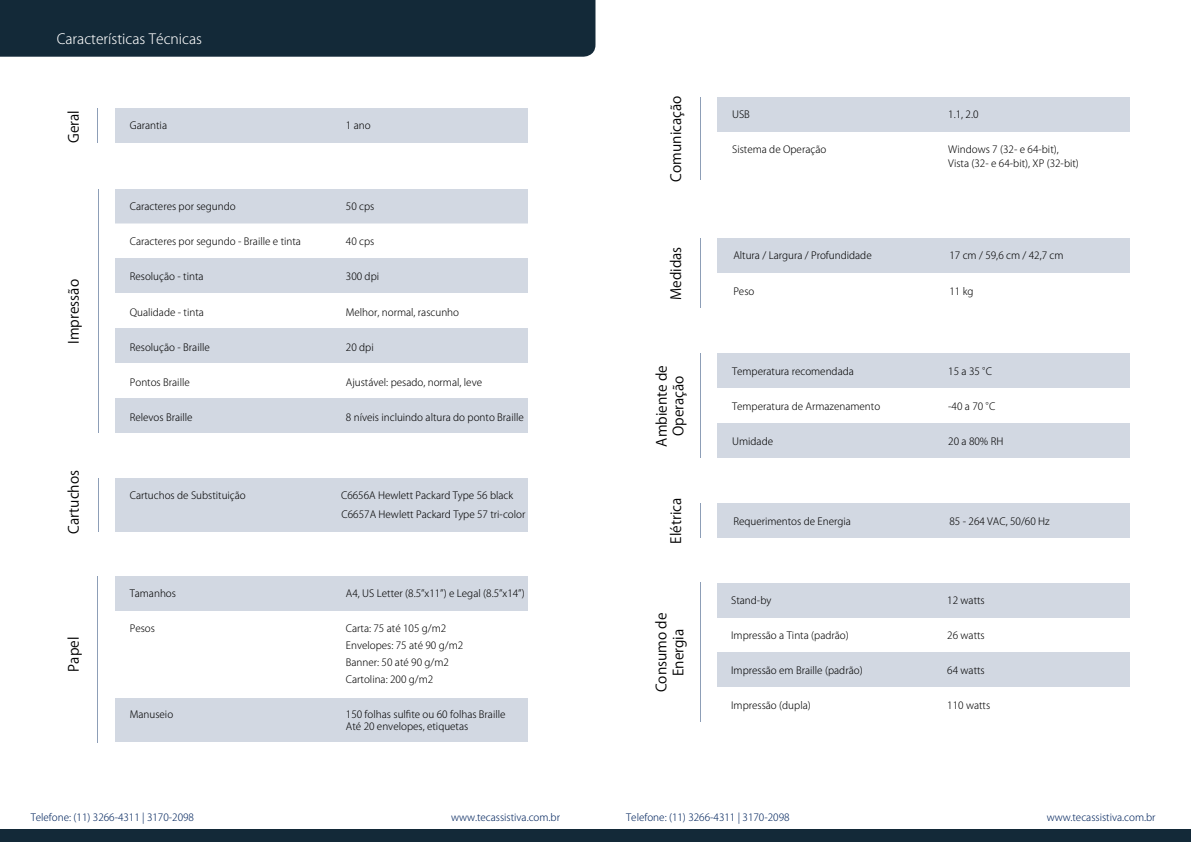
<style>
.page{position:relative;width:1191px;height:842px;background:#fff}
.page>*{position:absolute;margin:0;border:0;box-sizing:border-box;transform-origin:0 0}
.t1{font:14px/16.8px "Koz Go Pr 6 N";color:#000;text-align:center}
.t2{font:300 14px "Koz Go Pr 6 N";color:#fff}
.t3{font:300 10px "Koz Go Pr 6 N";color:#000}
.t4{font:300 10px "Koz Go Pr 6 N";color:#00245d}
</style>
<div class="page">
<div style="left:0;top:0;width:595px;height:57px;background:#132938"></div>
<div style="left:115px;top:108px;width:413px;height:35px;background:#d2d8e2"></div>
<hr style="left:97px;top:108px;width:1px;height:35px;background:#1b3d6f">
<div style="left:115px;top:189px;width:413px;height:34px;background:#d2d8e2"></div>
<div style="left:115px;top:258px;width:413px;height:35px;background:#d2d8e2"></div>
<hr style="left:98px;top:189px;width:1px;height:243px;background:#1b3d6f">
<div style="left:115px;top:328px;width:413px;height:35px;background:#d2d8e2"></div>
<div style="left:115px;top:398px;width:413px;height:34px;background:#d2d8e2"></div>
<div style="left:717px;top:238px;width:413px;height:35px;background:#d2d8e2"></div>
<hr style="left:700px;top:238px;width:1px;height:70px;background:#1b3d6f">
<div style="left:717px;top:353px;width:413px;height:35px;background:#d2d8e2"></div>
<div style="left:717px;top:423px;width:413px;height:35px;background:#d2d8e2"></div>
<hr style="left:700px;top:353px;width:1px;height:105px;background:#1b3d6f">
<div style="left:717px;top:503px;width:413px;height:35px;background:#d2d8e2"></div>
<hr style="left:699px;top:503px;width:1px;height:35px;background:#1b3d6f">
<div style="left:717px;top:583px;width:413px;height:35px;background:#d2d8e2"></div>
<div style="left:717px;top:652px;width:413px;height:35px;background:#d2d8e2"></div>
<hr style="left:700px;top:583px;width:1px;height:139px;background:#1b3d6f">
<div style="left:115px;top:478px;width:413px;height:53px;background:#d2d8e2"></div>
<hr style="left:98px;top:478px;width:1px;height:53px;background:#1b3d6f">
<div style="left:115px;top:576px;width:412px;height:35px;background:#d2d8e2"></div>
<div style="left:115px;top:698px;width:412px;height:44px;background:#d2d8e2"></div>
<hr style="left:97px;top:576px;width:1px;height:166px;background:#1b3d6f">
<div style="left:717px;top:97px;width:413px;height:35px;background:#d2d8e2"></div>
<hr style="left:700px;top:97px;width:1px;height:83px;background:#1b3d6f">
<div style="left:0;top:829px;width:1191px;height:13px;background:#132938"></div>
<p class="t2" style="left:57px;top:31px;width:147px">Características Técnicas</p>
<p class="t1" style="left:65px;top:143px;width:34px;rotate:-90deg">Geral</p>
<p class="t3" style="left:130px;top:120px;width:39px">Garantia</p>
<p class="t3" style="left:346px;top:120px;width:26px">1 ano</p>
<p class="t1" style="left:66px;top:344px;width:66px;rotate:-90deg">Impressão</p>
<p class="t1" style="left:66px;top:533px;width:65px;rotate:-90deg">Cartuchos</p>
<p class="t1" style="left:65px;top:672px;width:36px;rotate:-90deg">Papel</p>
<p class="t3" style="left:130px;top:201px;width:107px">Caracteres por segundo</p>
<p class="t3" style="left:346px;top:201px;width:30px">50 cps</p>
<p class="t3" style="left:130px;top:236px;width:173px">Caracteres por segundo - Braille e tinta</p>
<p class="t3" style="left:346px;top:236px;width:30px">40 cps</p>
<p class="t3" style="left:130px;top:271px;width:75px">Resolução - tinta</p>
<p class="t3" style="left:346px;top:271px;width:35px">300 dpi</p>
<p class="t3" style="left:130px;top:306px;width:76px">Qualidade - tinta</p>
<p class="t3" style="left:346px;top:306px;width:115px">Melhor, normal, rascunho</p>
<p class="t3" style="left:130px;top:341px;width:81px">Resolução - Braille</p>
<p class="t3" style="left:346px;top:341px;width:29px">20 dpi</p>
<p class="t3" style="left:130px;top:376px;width:61px">Pontos Braille</p>
<p class="t3" style="left:346px;top:376px;width:138px">Ajustável: pesado, normal, leve</p>
<p class="t3" style="left:130px;top:411px;width:64px">Relevos Braille</p>
<p class="t3" style="left:346px;top:411px;width:179px">8 níveis incluindo altura do ponto Braille</p>
<p class="t3" style="left:130px;top:490px;width:117px">Cartuchos de Substituição</p>
<p class="t3" style="left:341px;top:490px;width:174px">C6656A Hewlett Packard Type 56 black</p>
<p class="t3" style="left:341px;top:509px;width:185px">C6657A Hewlett Packard Type 57 tri-color</p>
<p class="t3" style="left:130px;top:588px;width:48px">Tamanhos</p>
<p class="t3" style="left:346px;top:588px;width:180px">A4, US Letter (8.5”x11”) e Legal (8.5”x14”)</p>
<p class="t3" style="left:130px;top:623px;width:27px">Pesos</p>
<p class="t3" style="left:346px;top:623px;width:102px">Carta: 75 até 105 g/m2</p>
<p class="t3" style="left:346px;top:640px;width:119px">Envelopes: 75 até 90 g/m2</p>
<p class="t3" style="left:346px;top:657px;width:105px">Banner: 50 até 90 g/m2</p>
<p class="t3" style="left:346px;top:674px;width:89px">Cartolina: 200 g/m2</p>
<p class="t3" style="left:130px;top:709px;width:45px">Manuseio</p>
<p class="t3" style="left:346px;top:709px;width:161px">150 folhas sulfite ou 60 folhas Braille</p>
<p class="t3" style="left:346px;top:721px;width:124px">Até 20 envelopes, etiquetas</p>
<p class="t1" style="left:668px;top:182px;width:87px;rotate:-90deg">Comunicação</p>
<p class="t1" style="left:668px;top:300px;width:55px;rotate:-90deg">Medidas</p>
<p class="t1" style="left:653px;top:446px;width:83px;rotate:-90deg">Ambiente de<br>Operação</p>
<p class="t1" style="left:668px;top:544px;width:47px;rotate:-90deg">Elétrica</p>
<p class="t1" style="left:653px;top:692px;width:81px;rotate:-90deg">Consumo de<br>Energia</p>
<p class="t3" style="left:732px;top:109px;width:19px">USB</p>
<p class="t3" style="left:948px;top:109px;width:32px">1.1, 2.0</p>
<p class="t3" style="left:732px;top:144px;width:96px">Sistema de Operação</p>
<p class="t3" style="left:948px;top:144px;width:112px">Windows 7 (32- e 64-bit),</p>
<p class="t3" style="left:948px;top:158px;width:132px">Vista (32- e 64-bit), XP (32-bit)</p>
<p class="t3" style="left:733px;top:249px;width:140px">Altura / Largura / Profundidade</p>
<p class="t3" style="left:949px;top:249px;width:116px">17 cm / 59,6 cm / 42,7 cm</p>
<p class="t3" style="left:733px;top:285px;width:23px">Peso</p>
<p class="t3" style="left:949px;top:285px;width:26px">11 kg</p>
<p class="t3" style="left:732px;top:366px;width:123px">Temperatura recomendada</p>
<p class="t3" style="left:948px;top:366px;width:45px">15 a 35 °C</p>
<p class="t3" style="left:732px;top:401px;width:150px">Temperatura de Armazenamento</p>
<p class="t3" style="left:948px;top:401px;width:49px">-40 a 70 °C</p>
<p class="t3" style="left:732px;top:436px;width:42px">Umidade</p>
<p class="t3" style="left:948px;top:436px;width:57px">20 a 80% RH</p>
<p class="t3" style="left:733px;top:515px;width:119px">Requerimentos de Energia</p>
<p class="t3" style="left:949px;top:515px;width:102px">85 - 264 VAC, 50/60 Hz</p>
<p class="t3" style="left:731px;top:595px;width:42px">Stand-by</p>
<p class="t3" style="left:947px;top:595px;width:39px">12 watts</p>
<p class="t3" style="left:731px;top:630px;width:119px">Impressão a Tinta (padrão)</p>
<p class="t3" style="left:947px;top:630px;width:39px">26 watts</p>
<p class="t3" style="left:731px;top:665px;width:133px">Impressão em Braille (padrão)</p>
<p class="t3" style="left:947px;top:665px;width:39px">64 watts</p>
<p class="t3" style="left:731px;top:700px;width:81px">Impressão (dupla)</p>
<p class="t3" style="left:947px;top:700px;width:44px">110 watts</p>
<p class="t4" style="left:31px;top:812px;width:165px">Telefone: (11) 3266-4311 | 3170-2098</p>
<p class="t4" style="left:451px;top:812px;width:110px">www.tecassistiva.com.br</p>
<p class="t4" style="left:626px;top:812px;width:165px">Telefone: (11) 3266-4311 | 3170-2098</p>
<p class="t4" style="left:1046px;top:812px;width:110px">www.tecassistiva.com.br</p>
</div>
